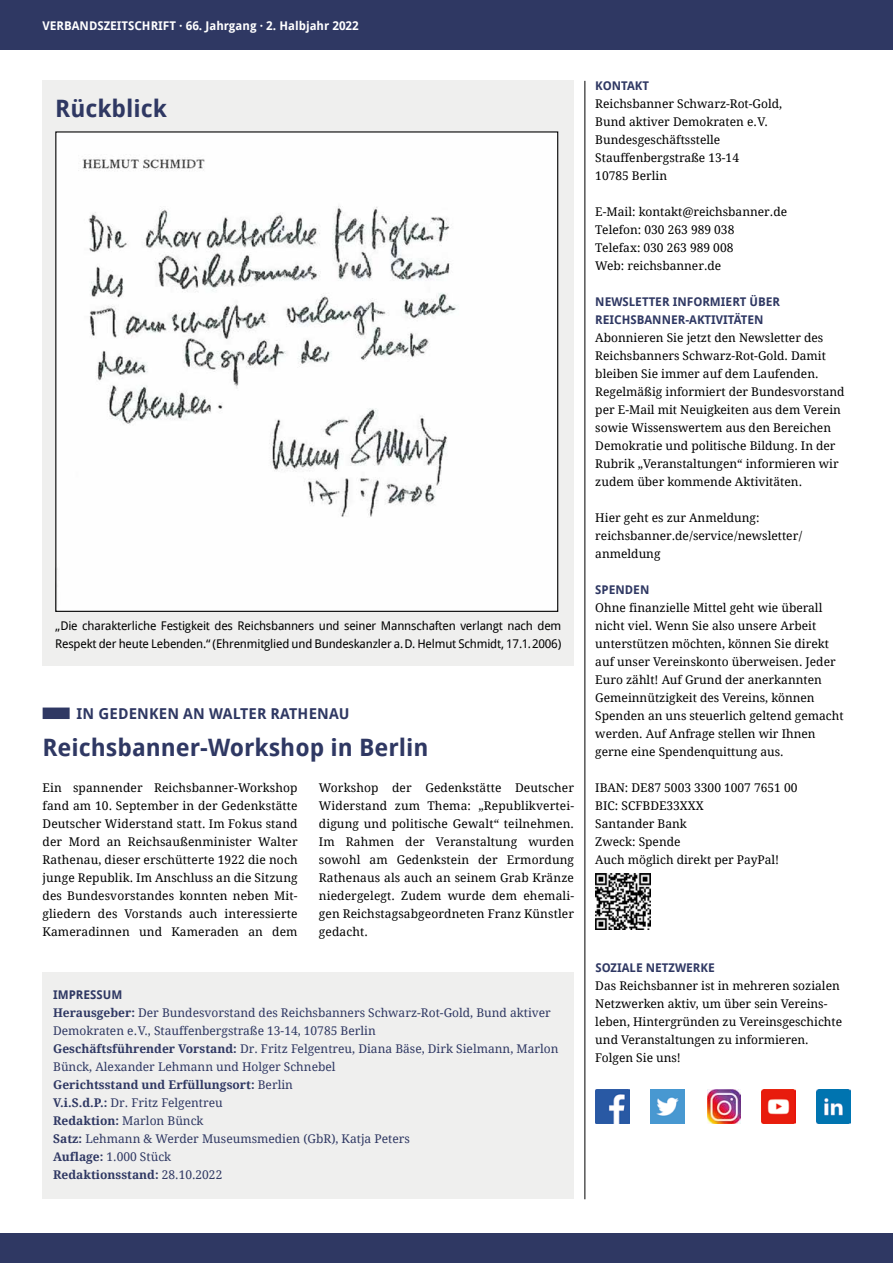
<style>
.page{position:relative;width:893px;height:1263px;background:#fff}
.page>*{position:absolute;margin:0;border:0;box-sizing:border-box;transform-origin:0 0}
.t1{font:700 24px "Droid Sans";color:#2f3863}
.t2{font:700 15px "Droid Sans";letter-spacing:.01em;color:#2f3863}
.t3{font:12px/18px "Droid Serif";color:#000}
.t4{font:12px/18px "Droid Serif";color:#2f3863}
.t5{font:12px/18px "Droid Sans";letter-spacing:-.015em;color:#000}
.t6{font:700 12px/18px "Droid Sans";color:#2f3863}
.t7{font:700 12px "Droid Sans";color:#fff}
.s1{font-weight:700}
</style>
<div class="page">
<div style="left:0;top:1233px;width:893px;height:30px;background:#2f3863"></div>
<div style="left:0;top:0;width:893px;height:50px;background:#2f3863"></div>
<div style="left:43px;top:81px;width:531px;height:585px;background:#efefee"></div>
<div style="left:43px;top:972px;width:531px;height:227px;background:#efefee"></div>
<hr style="left:585px;top:81px;width:1px;height:1118px;background:#000">
<img style="left:596px;top:1090px;width:33px;height:34px">
<img style="left:707px;top:1090px;width:34px;height:34px">
<img style="left:651px;top:1090px;width:34px;height:34px">
<img style="left:595px;top:873px;width:56px;height:56px">
<img style="left:761px;top:1090px;width:34px;height:34px">
<img style="left:816px;top:1090px;width:34px;height:34px">
<img style="left:57px;top:133px;width:499px;height:477px">
<div style="left:43px;top:707px;width:27px;height:12px;background:#2f3863"></div>
<p class="t7" style="left:43px;top:19px;width:318px">VERBANDSZEITSCHRIFT · 66. Jahrgang · 2. Halbjahr 2022</p>
<h1 class="t1" style="left:55px;top:95px;width:113px">Rückblick</h1>
<p class="t5" style="left:55px;top:617px;width:508px">„Die charakterliche Festigkeit des Reichsbanners und seiner Mannschaften verlangt nach dem<br>Respekt der heute Lebenden.“ (Ehrenmitglied und Bundeskanzler a.D. Helmut Schmidt, 17.1.2006)</p>
<p class="t2" style="left:77px;top:705px;width:275px">IN GEDENKEN AN WALTER RATHENAU</p>
<h1 class="t1" style="left:43px;top:734px;width:388px">Reichsbanner-Workshop in Berlin</h1>
<p class="t3" style="left:43px;top:779px;width:257px;text-align:justify">Ein spannender Reichsbanner-Workshop fand am 10. September in der Gedenkstätte Deutscher Widerstand statt. Im Fokus stand der Mord an Reichsaußenminister Walter Rathenau, dieser erschütterte 1922 die noch junge Republik. Im Anschluss an die Sitzung des Bundesvorstandes konnten neben Mit&shy;gliedern des Vorstands auch interessierte Kameradinnen und Kameraden an dem</p>
<p class="t3" style="left:319px;top:779px;width:257px;text-align:justify">Workshop der Gedenkstätte Deutscher Widerstand zum Thema: „Republikvertei&shy;digung und politische Gewalt“ teilnehmen.<br>Im Rahmen der Veranstaltung wurden sowohl am Gedenkstein der Ermordung Rathenaus als auch an seinem Grab Kränze niedergelegt. Zudem wurde dem ehemali&shy;gen Reichstagsabgeordneten Franz Künstler gedacht.</p>
<p class="t6" style="left:53px;top:986px;width:71px">IMPRESSUM</p>
<p class="t4" style="left:53px;top:1004px;width:507px"><span class="s1">Herausgeber:</span> Der Bundesvorstand des Reichsbanners Schwarz-Rot-Gold, Bund aktiver Demokraten e.V., Stauffenbergstraße 13-14, 10785 Berlin<br><span class="s1">Geschäftsführender Vorstand:</span> Dr. Fritz Felgentreu, Diana Bäse, Dirk Sielmann, Marlon Bünck, Alexander Lehmann und Holger Schnebel<br><span class="s1">Gerichtsstand und Erfüllungsort:</span> Berlin<br><span class="s1">V.i.S.d.P.:</span> Dr. Fritz Felgentreu<br><span class="s1">Redaktion:</span> Marlon Bünck<br><span class="s1">Satz:</span> Lehmann &amp; Werder Museumsmedien (GbR), Katja Peters<br><span class="s1">Auflage:</span> 1.000 Stück<br><span class="s1">Redaktionsstand:</span> 28.10.2022</p>
<p class="t6" style="left:595px;top:77px;width:55px">KONTAKT</p>
<p class="t3" style="left:595px;top:95px;width:188px">Reichsbanner Schwarz-Rot-Gold,<br>Bund aktiver Demokraten e.V.<br>Bundesgeschäftsstelle<br>Stauffenbergstraße 13-14<br>10785 Berlin</p>
<p class="t3" style="left:595px;top:203px;width:193px">E-Mail: kontakt@reichsbanner.de<br>Telefon: 030 263 989 038<br>Telefax: 030 263 989 008<br>Web: reichsbanner.de</p>
<p class="t6" style="left:595px;top:293px;width:186px">NEWSLETTER INFORMIERT ÜBER<br>REICHSBANNER-AKTIVITÄTEN</p>
<p class="t3" style="left:595px;top:329px;width:251px">Abonnieren Sie jetzt den Newsletter des Reichsbanners Schwarz-Rot-Gold. Damit bleiben Sie immer auf dem Laufenden.<br>Regelmäßig informiert der Bundesvorstand per E-Mail mit Neuigkeiten aus dem Verein sowie Wissenswertem aus den Bereichen Demokratie und politische Bildung. In der Rubrik „Veranstaltungen“ informieren wir zudem über kommende Aktivitäten.</p>
<p class="t3" style="left:595px;top:509px;width:208px">Hier geht es zur Anmeldung: reichsbanner.de/service/newsletter/ anmeldung</p>
<p class="t6" style="left:595px;top:581px;width:56px">SPENDEN</p>
<p class="t3" style="left:595px;top:599px;width:250px">Ohne finanzielle Mittel geht wie überall nicht viel. Wenn Sie also unsere Arbeit unterstützen möchten, können Sie direkt auf unser Vereinskonto überweisen. Jeder Euro zählt! Auf Grund der anerkannten Gemeinnützigkeit des Vereins, können Spenden an uns steuerlich geltend gemacht werden. Auf Anfrage stellen wir Ihnen gerne eine Spendenquittung aus.</p>
<p class="t3" style="left:595px;top:779px;width:204px">IBAN: DE87 5003 3300 1007 7651 00<br>BIC: SCFBDE33XXX<br>Santander Bank<br>Zweck: Spende<br>Auch möglich direkt per PayPal!</p>
<p class="t6" style="left:595px;top:959px;width:121px">SOZIALE NETZWERKE</p>
<p class="t3" style="left:595px;top:977px;width:248px">Das Reichsbanner ist in mehreren sozialen Netzwerken aktiv, um über sein Vereins&shy;leben, Hintergründen zu Vereinsgeschichte und Veranstaltungen zu informieren.<br>Folgen Sie uns!</p>
</div>
